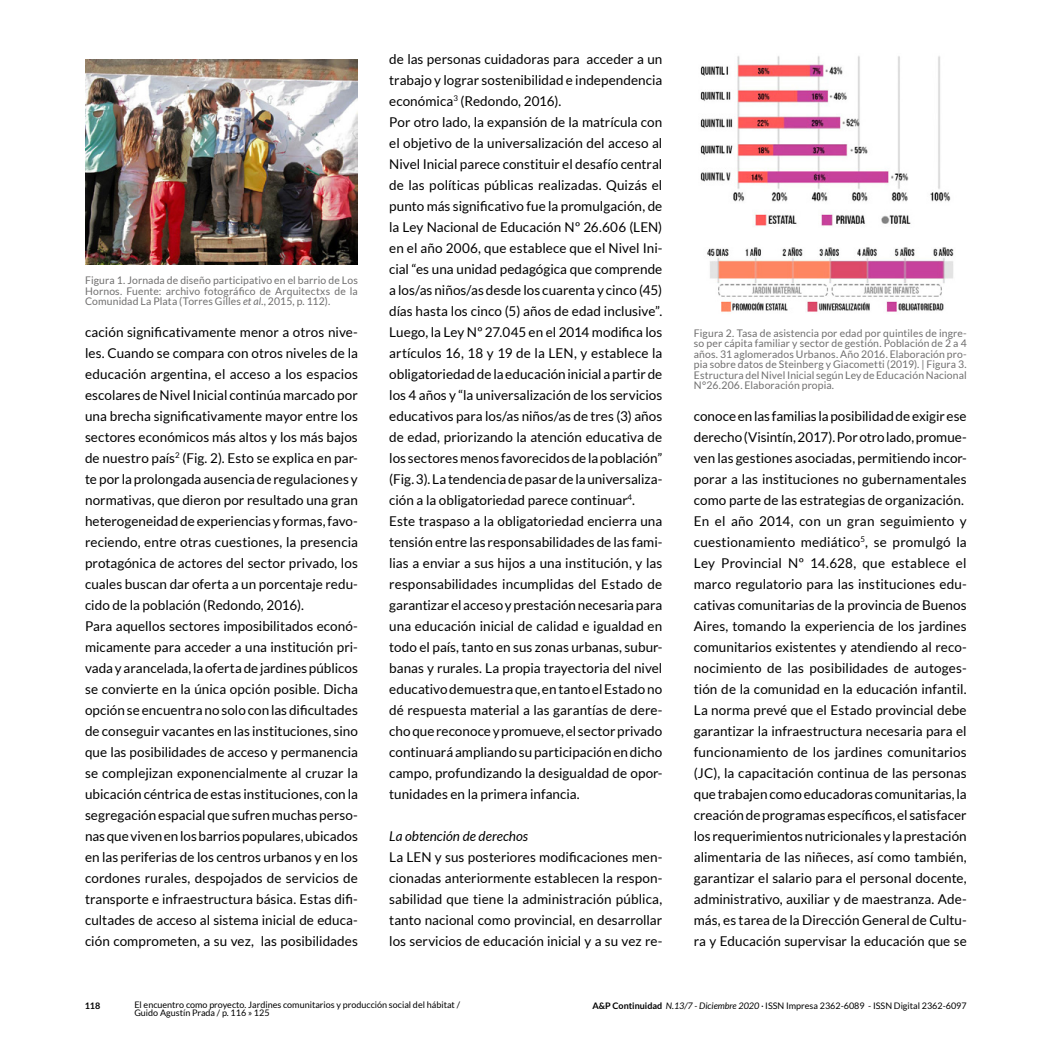
<style>
.page{position:relative;width:1063px;height:1063px;background:#fff}
.page>*{position:absolute;margin:0;border:0;box-sizing:border-box;transform-origin:0 0}
.t1{font:13.5px/21px "Lato";letter-spacing:.005em;color:#000}
.t2{font:italic 13.5px "Lato";letter-spacing:.005em;color:#000}
.t3{font:10.5px/10.5px "Lato";letter-spacing:.015em;color:#706f6f;text-align:justify}
.t4{font:9px/7.5px "Lato";color:#000}
.t5{font:700 9px "Lato";color:#000}
.s1{font-style:italic}
.s2{font-weight:700}
</style>
<div class="page">
<img style="left:85px;top:60px;width:273px;height:204px">
<img style="left:700px;top:56px;width:251px;height:171px">
<img style="left:707px;top:247px;width:247px;height:65px">
<p class="t3" style="left:85px;top:275px;width:274px">Figura 1. Jornada de diseño participativo en el barrio de Los Hornos. Fuente: archivo fotográfico de Arquitectxs de la Comunidad La Plata (Torres Gilles <span class="s1">et al.</span>, 2015, p. 112).</p>
<p class="t1" style="left:85px;top:321px;width:274px">cación significativamente menor a otros nive&shy;les. Cuando se compara con otros niveles de la educación argentina, el acceso a los espacios escolares de Nivel Inicial continúa marcado por una brecha significativamente mayor entre los sectores económicos más altos y los más bajos de nuestro país<sup>2</sup> (Fig. 2). Esto se explica en par&shy;te por la prolongada ausencia de regulaciones y normativas, que dieron por resultado una gran heterogeneidad de experiencias y formas, favo&shy;reciendo, entre otras cuestiones, la presencia protagónica de actores del sector privado, los cuales buscan dar oferta a un porcentaje redu&shy;cido de la población (Redondo, 2016).<br>Para aquellos sectores imposibilitados econó&shy;micamente para acceder a una institución pri&shy;vada y arancelada, la oferta de jardines públicos se convierte en la única opción posible. Dicha opción se encuentra no solo con las dificultades de conseguir vacantes en las instituciones, sino que las posibilidades de acceso y permanencia se complejizan exponencialmente al cruzar la ubicación céntrica de estas instituciones, con la segregación espacial que sufren muchas perso&shy;nas que viven en los barrios populares, ubicados en las periferias de los centros urbanos y en los cordones rurales, despojados de servicios de transporte e infraestructura básica. Estas difi&shy;cultades de acceso al sistema inicial de educa&shy;ción comprometen, a su vez, las posibilidades</p>
<p class="t1" style="left:389px;top:48px;width:275px">de las personas cuidadoras para acceder a un trabajo y lograr sostenibilidad e independencia económica<sup>3</sup> (Redondo, 2016).<br>Por otro lado, la expansión de la matrícula con el objetivo de la universalización del acceso al Nivel Inicial parece constituir el desafío central de las políticas públicas realizadas. Quizás el punto más significativo fue la promulgación, de la Ley Nacional de Educación Nº 26.606 (LEN) en el año 2006, que establece que el Nivel Ini&shy;cial “es una unidad pedagógica que comprende a los/as niños/as desde los cuarenta y cinco (45) días hasta los cinco (5) años de edad inclusive”.<br>Luego, la Ley Nº 27.045 en el 2014 modifica los artículos 16, 18 y 19 de la LEN, y establece la obligatoriedad de la educación inicial a partir de los 4 años y “la universalización de los servicios educativos para los/as niños/as de tres (3) años de edad, priorizando la atención educativa de los sectores menos favorecidos de la población” (Fig. 3). La tendencia de pasar de la universaliza&shy;ción a la obligatoriedad parece continuar<sup>4</sup>.<br>Este traspaso a la obligatoriedad encierra una tensión entre las responsabilidades de las fami&shy;lias a enviar a sus hijos a una institución, y las responsabilidades incumplidas del Estado de garantizar el acceso y prestación necesaria para una educación inicial de calidad e igualdad en todo el país, tanto en sus zonas urbanas, subur&shy;banas y rurales. La propia trayectoria del nivel educativo demuestra que, en tanto el Estado no dé respuesta material a las garantías de dere&shy;cho que reconoce y promueve, el sector privado continuará ampliando su participación en dicho campo, profundizando la desigualdad de opor&shy;tunidades en la primera infancia.</p>
<p class="t2" style="left:389px;top:828px;width:140px">La obtención de derechos</p>
<p class="t1" style="left:389px;top:846px;width:275px;text-align:justify">La LEN y sus posteriores modificaciones men&shy;cionadas anteriormente establecen la respon&shy;sabilidad que tiene la administración pública, tanto nacional como provincial, en desarrollar los servicios de educación inicial y a su vez re-</p>
<p class="t3" style="left:694px;top:327px;width:274px">Figura 2. Tasa de asistencia por edad por quintiles de ingre&shy;so per cápita familiar y sector de gestión. Población de 2 a 4 años. 31 aglomerados Urbanos. Año 2016. Elaboración pro&shy;pia sobre datos de Steinberg y Giacometti (2019). | Figura 3.<br>Estructura del Nivel Inicial según Ley de Educación Nacional N°26.206. Elaboración propia.</p>
<p class="t1" style="left:694px;top:405px;width:274px">conoce en las familias la posibilidad de exigir ese derecho (Visintín, 2017). Por otro lado, promue&shy;ven las gestiones asociadas, permitiendo incor&shy;porar a las instituciones no gubernamentales como parte de las estrategias de organización.<br>En el año 2014, con un gran seguimiento y cuestionamiento mediático<sup>5</sup>, se promulgó la Ley Provincial Nº 14.628, que establece el marco regulatorio para las instituciones edu&shy;cativas comunitarias de la provincia de Buenos Aires, tomando la experiencia de los jardines comunitarios existentes y atendiendo al reco&shy;nocimiento de las posibilidades de autoges&shy;tión de la comunidad en la educación infantil.<br>La norma prevé que el Estado provincial debe garantizar la infraestructura necesaria para el funcionamiento de los jardines comunitarios (JC), la capacitación continua de las personas que trabajen como educadoras comunitarias, la creación de programas específicos, el satisfacer los requerimientos nutricionales y la prestación alimentaria de las niñeces, así como también, garantizar el salario para el personal docente, administrativo, auxiliar y de maestranza. Ade&shy;más, es tarea de la Dirección General de Cultu&shy;ra y Educación supervisar la educación que se</p>
<p class="t4" style="left:134px;top:1001px;width:327px">El encuentro como proyecto. Jardines comunitarios y producción social del hábitat /<br>Guido Agustín Prada / p. 116 » 125</p>
<p class="t5" style="left:85px;top:1000px;width:17px">118</p>
<p class="t4" style="left:592px;top:1001px;width:376px"><span class="s2">A&amp;P Continuidad</span> <span class="s1">N.13/7 - Diciembre 2020 ·</span> ISSN Impresa 2362-6089 - ISSN Digital 2362-6097</p>
</div>
